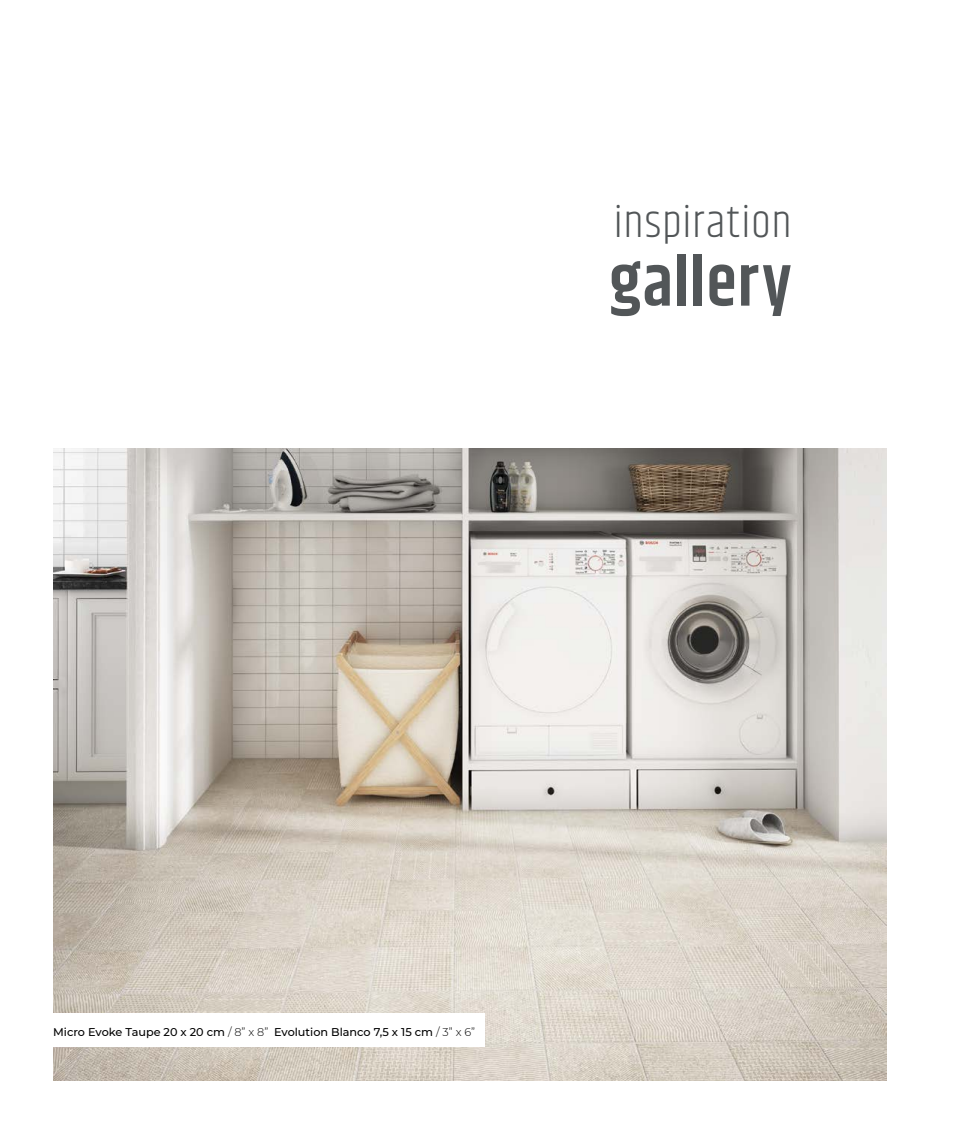
<style>
.page{position:relative;width:957px;height:1134px;background:#fff}
.page>*{position:absolute;margin:0;border:0;box-sizing:border-box;transform-origin:0 0}
.t1{font:600 69.5px "Khand";letter-spacing:.01em;color:#525658}
.t2{font:300 45px "Khand";letter-spacing:.02em;color:#525658}
.t3{font:500 11.25px "Montserrat";color:#000}
.s1{font-weight:300}
</style>
<div class="page">
<img style="left:53px;top:448px;width:833px;height:633px">
<div style="left:0;top:1013px;width:484px;height:34px;background:#fff"></div>
<h2 class="t2" style="left:614px;top:195px;width:179px">inspiration</h2>
<h1 class="t1" style="left:609px;top:236px;width:184px">gallery</h1>
<p class="t3" style="left:53px;top:1024px;width:423px">Micro Evoke Taupe 20 x 20 cm <span class="s1">/ 8” x 8”</span> Evolution Blanco 7,5 x 15 cm <span class="s1">/ 3” x 6”</span></p>
</div>
